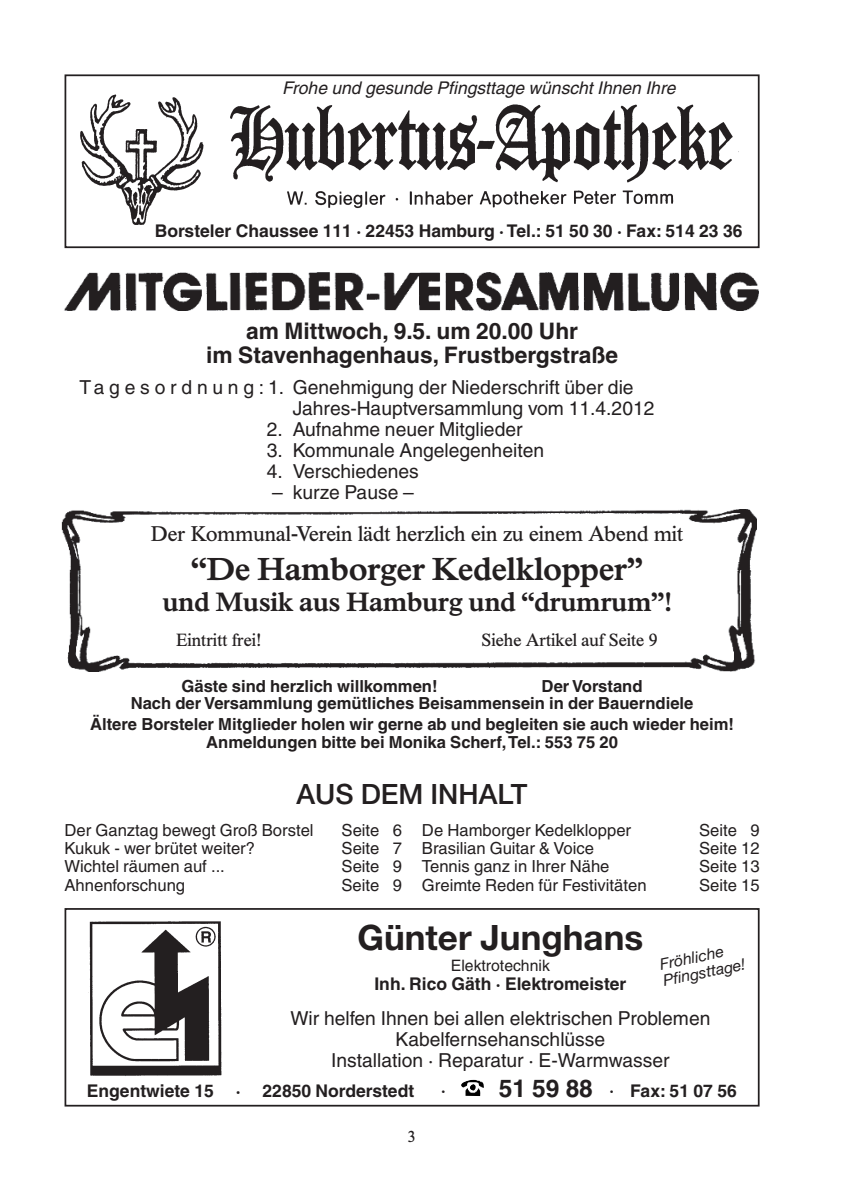
<style>
.page{position:relative;width:844px;height:1191px;background:#fff}
.page>*{position:absolute;margin:0;border:0;box-sizing:border-box;transform-origin:0 0}
.t1{font:700 35px "Helvetica Neue";color:#231f20}
.t2{font:600 31.5px "Times BQ";color:#231f20}
.t3{font:500 28px "Helvetica Neue";color:#231f20}
.t4{font:600 26.25px "Times BQ";color:#231f20}
.t5{font:700 22.75px/24.5px "Helvetica";color:#231f20;text-align:center}
.t6{font:21px "Times BQ";color:#231f20}
.t7{font:19.25px/21px "Helvetica";color:#231f20}
.t8{font:700 17.5px "Helvetica";color:#231f20}
.t9{font:italic 17.5px "Helvetica";color:#231f20}
.t10{font:17.5px "Times BQ";color:#231f20}
.t11{font:16.62px "Helvetica";color:#231f20}
.t12{font:700 16.62px/17.5px "Helvetica";color:#231f20}
.t13{font:italic 15.75px/16.6px "Helvetica Neue";color:#231f20}
.t14{font:15.75px "Helvetica";color:#231f20}
.t15{font:15.75px "Times BQ";color:#231f20}
.s1{color:#fff}
.s2{font-weight:400;font-size:21px}
.s3{font-size:24.5px}
</style>
<div class="page">
<img style="left:64px;top:272px;width:694px;height:38px">
<img style="left:62px;top:510px;width:694px;height:161px">
<img style="left:80px;top:94px;width:659px;height:131px">
<div style="left:64px;top:74px;width:695px;height:174px;border:2px solid #231f20"></div>
<img style="left:461px;top:1079px;width:23px;height:17px">
<div style="left:64px;top:908px;width:695px;height:198px;border:2px solid #231f20"></div>
<img style="left:88px;top:921px;width:134px;height:155px">
<p class="t9" style="left:282px;top:81px;width:395px">Frohe und gesunde Pfingsttage wünscht Ihnen Ihre</p>
<p class="t8" style="left:155px;top:224px;width:589px">Borsteler Chaussee 111 · 22453 Hamburg ·Tel.: 51 50 30 · Fax: 514 23 36</p>
<p class="t5" style="left:206px;top:321px;width:413px">am Mittwoch, 9.5. um 20.00 Uhr<br>im Stavenhagenhaus, Frustbergstraße</p>
<p class="t7" style="left:293px;top:379px;width:363px;text-indent:-213px">Ta g e s o r d n u n g : 1. Genehmigung der Niederschrift über die<br>Jahres-Hauptversammlung vom 11.4.2012</p>
<p class="t7" style="left:267px;top:421px;width:257px">2. Aufnahme neuer Mitglieder</p>
<p class="t7" style="left:267px;top:442px;width:278px">3. Kommunale Angelegenheiten</p>
<p class="t7" style="left:267px;top:463px;width:153px">4. Verschiedenes</p>
<p class="t7" style="left:272px;top:484px;width:143px">– kurze Pause –</p>
<p class="t6" style="left:151px;top:522px;width:534px">Der Kommunal-Verein lädt herzlich ein zu einem Abend mit</p>
<h2 class="t2" style="left:191px;top:552px;width:452px">“De Hamborger Kedelklopper”</h2>
<h3 class="t4" style="left:163px;top:588px;width:510px">und Musik aus Hamburg und “drumrum”!</h3>
<p class="t10" style="left:176px;top:630px;width:86px">Eintritt frei!</p>
<p class="t10" style="left:481px;top:630px;width:178px">Siehe Artikel auf Seite 9</p>
<p class="t12" style="left:181px;top:679px;width:257px">Gäste sind herzlich willkommen!</p>
<p class="t12" style="left:131px;top:679px;width:564px;text-indent:411px">Der Vorstand<br>Nach der Versammlung gemütliches Beisammensein in der Bauerndiele</p>
<p class="t12" style="left:90px;top:717px;width:645px;text-align:center">Ältere Borsteler Mitglieder holen wir gerne ab und begleiten sie auch wieder heim!<br>Anmeldungen bitte bei Monika Scherf,Tel.: 553 75 20</p>
<h3 class="t3" style="left:296px;top:784px;width:232px">AUS DEM INHALT</h3>
<p class="t11" style="left:422px;top:823px;width:211px">De Hamborger Kedelklopper</p>
<p class="t11" style="left:698px;top:823px;width:62px">Seite <span class="s1">0</span>9</p>
<p class="t11" style="left:422px;top:842px;width:173px">Brasilian Guitar &amp; Voice</p>
<p class="t11" style="left:698px;top:842px;width:62px">Seite 12</p>
<p class="t11" style="left:422px;top:860px;width:189px">Tennis ganz in Ihrer Nähe</p>
<p class="t11" style="left:698px;top:860px;width:62px">Seite 13</p>
<p class="t11" style="left:422px;top:879px;width:226px">Greimte Reden für Festivitäten</p>
<p class="t11" style="left:698px;top:879px;width:62px">Seite 15</p>
<p class="t11" style="left:64px;top:823px;width:250px">Der Ganztag bewegt Groß Borstel</p>
<p class="t11" style="left:341px;top:823px;width:62px">Seite <span class="s1">0</span>6</p>
<p class="t11" style="left:64px;top:842px;width:192px">Kukuk - wer brütet weiter?</p>
<p class="t11" style="left:341px;top:842px;width:62px">Seite <span class="s1">0</span>7</p>
<p class="t11" style="left:64px;top:860px;width:162px">Wichtel räumen auf ...</p>
<p class="t11" style="left:341px;top:860px;width:62px">Seite <span class="s1">0</span>9</p>
<p class="t11" style="left:64px;top:879px;width:122px">Ahnenforschung</p>
<p class="t11" style="left:341px;top:879px;width:62px">Seite <span class="s1">0</span>9</p>
<h1 class="t1" style="left:357px;top:924px;width:287px">Günter Junghans</h1>
<p class="t14" style="left:451px;top:959px;width:100px">Elektrotechnik</p>
<p class="t8" style="left:374px;top:977px;width:253px">Inh. Rico Gäth · Elektromeister</p>
<p class="t7" style="left:290px;top:1009px;width:421px;text-align:center">Wir helfen Ihnen bei allen elektrischen Problemen<br>Kabelfernsehanschlüsse<br>Installation · Reparatur · E-Warmwasser</p>
<p class="t13" style="left:658px;top:958px;width:85px;rotate:-12deg">Fröhliche<br>Pfingsttage!</p>
<p class="t8" style="left:87px;top:1084px;width:129px">Engentwiete 15</p>
<p class="t8" style="left:236px;top:1084px;width:212px">· 22850 Norderstedt <span class="s2">·</span></p>
<p class="t8" style="left:498px;top:1084px;width:239px"><span class="s3">51 59 88</span> <span class="s2">·</span> Fax: 51 07 56</p>
<p class="t15" style="left:408px;top:1127px;width:10px">3</p>
</div>
